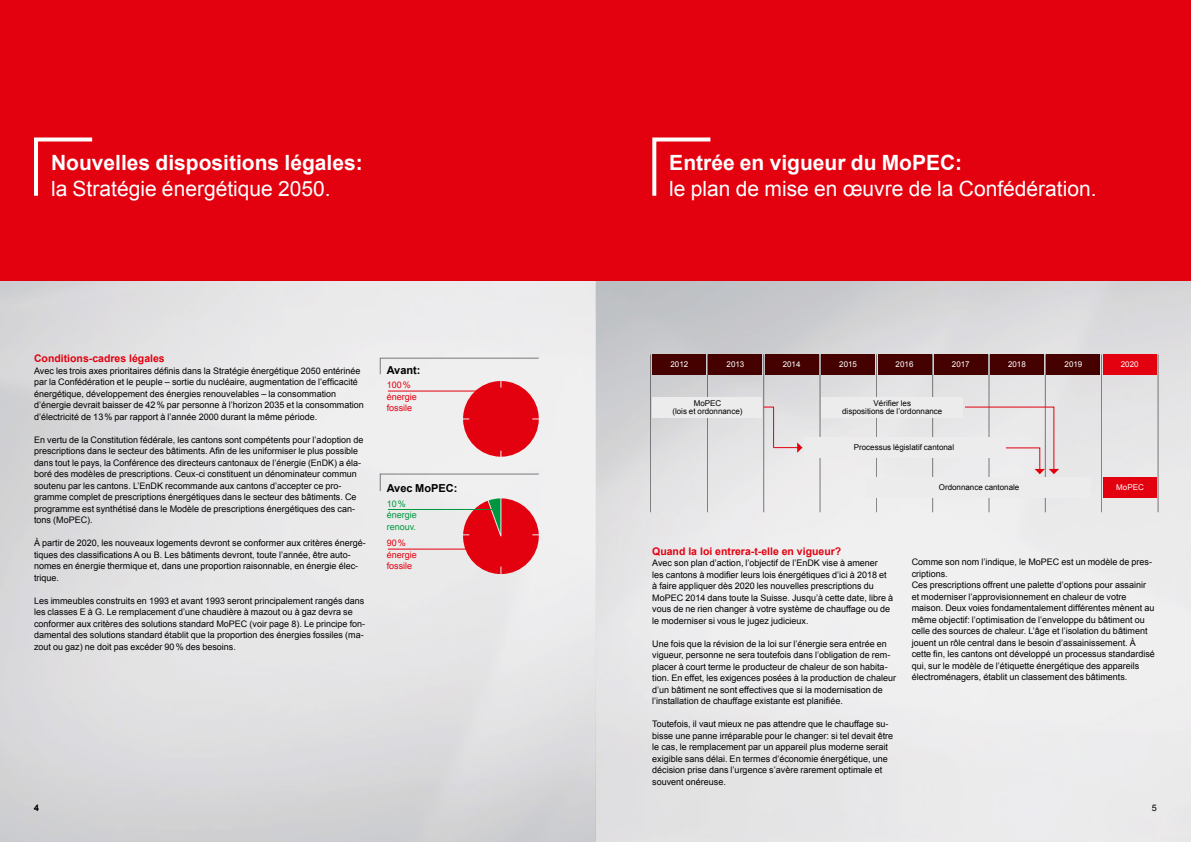
<style>
.page{position:relative;width:1191px;height:842px;background:#fff}
.page>*{position:absolute;margin:0;border:0;box-sizing:border-box;transform-origin:0 0}
.t1{font:21px "Arial";color:#fff}
.t2{font:700 21px "Arial";color:#fff}
.t3{font:700 11px "Arial";color:#000}
.Zwischentitel_10_5pt{font:700 10.5px "Arial";color:#e3000f}
.t4{font:9px/11.5px "Arial";color:#000}
.t5{font:9px "Arial";color:#e3000f}
.t6{font:9px "Arial";color:#00963f}
.t7{font:8px/8px "Arial";color:#000;text-align:center}
.t8{font:8px "Arial";color:#fff}
</style>
<div class="page">
<img style="left:595px;top:281px;width:596px;height:561px">
<div style="left:595px;top:0;width:596px;height:281px;background:#e3000f"></div>
<hr style="left:707px;top:354px;width:1px;height:158px;background:#000">
<hr style="left:650px;top:354px;width:1px;height:158px;background:#000">
<hr style="left:763px;top:354px;width:1px;height:158px;background:#000">
<hr style="left:820px;top:354px;width:1px;height:158px;background:#000">
<hr style="left:876px;top:354px;width:1px;height:158px;background:#000">
<hr style="left:932px;top:354px;width:1px;height:158px;background:#000">
<hr style="left:988px;top:354px;width:1px;height:158px;background:#000">
<hr style="left:1045px;top:354px;width:1px;height:158px;background:#000">
<hr style="left:1101px;top:354px;width:1px;height:158px;background:#000">
<hr style="left:1157px;top:354px;width:1px;height:158px;background:#000">
<div style="left:0;top:0;width:595px;height:281px;background:#e3000f"></div>
<svg style="left:34px;top:137px;width:59px;height:59px"></svg>
<div style="left:652px;top:397px;width:110px;height:21px;background:#ececed"></div>
<div style="left:652px;top:354px;width:54px;height:21px;background:#450100"></div>
<div style="left:709px;top:354px;width:53px;height:21px;background:#450100"></div>
<div style="left:765px;top:354px;width:53px;height:21px;background:#450100"></div>
<div style="left:821px;top:354px;width:53px;height:21px;background:#450100"></div>
<div style="left:878px;top:354px;width:53px;height:21px;background:#450100"></div>
<div style="left:934px;top:354px;width:53px;height:21px;background:#450100"></div>
<div style="left:990px;top:354px;width:53px;height:21px;background:#450100"></div>
<div style="left:1046px;top:354px;width:54px;height:21px;background:#450100"></div>
<div style="left:1103px;top:354px;width:53px;height:21px;background:#e3000f"></div>
<div style="left:804px;top:437px;width:199px;height:21px;background:#ececed"></div>
<div style="left:866px;top:477px;width:225px;height:21px;background:#ececed"></div>
<div style="left:1103px;top:477px;width:53px;height:21px;background:#e3000f"></div>
<div style="left:821px;top:397px;width:142px;height:21px;background:#ececed"></div>
<svg style="left:763px;top:407px;width:39px;height:46px;background:#e1d4d7"></svg>
<svg style="left:964px;top:407px;width:95px;height:67px;background:#e7dfe1"></svg>
<div style="left:380px;top:358px;width:159px;height:17px;background:#efefef"></div>
<svg style="left:380px;top:473px;width:159px;height:19px"></svg>
<svg style="left:463px;top:498px;width:76px;height:76px;background:#dd3d45"></svg>
<hr style="left:388px;top:509px;width:110px;height:1px;background:#00963f">
<hr style="left:388px;top:549px;width:95px;height:1px;background:#e3000f">
<svg style="left:463px;top:381px;width:76px;height:76px"></svg>
<hr style="left:388px;top:391px;width:95px;height:1px;background:#e3000f">
<svg style="left:652px;top:137px;width:59px;height:59px"></svg>
<p class="t2" style="left:51px;top:149px;width:313px">Nouvelles dispositions légales:</p>
<p class="t1" style="left:51px;top:175px;width:281px">la Stratégie énergétique 2050.</p>
<p class="Zwischentitel_10_5pt" style="left:34px;top:351px;width:132px">Conditions-cadres légales</p>
<p class="t4" style="left:34px;top:365px;width:331px">Avec les trois axes prioritaires définis dans la Stratégie énergétique 2050 entérinée par la Confédération et le peuple – sortie du nucléaire, augmentation de l’efficacité énergétique, développement des énergies renouvelables – la consommation d’énergie devrait baisser de 42% par personne à l’horizon 2035 et la consommation d’électricité de 13% par rapport à l’année 2000 durant la même période.</p>
<p class="t4" style="left:34px;top:434px;width:331px">En vertu de la Constitution fédérale, les cantons sont compétents pour l’adoption de prescriptions dans le secteur des bâtiments. Afin de les uniformiser le plus possible dans tout le pays, la Conférence des directeurs cantonaux de l’énergie (EnDK) a éla&shy;boré des modèles de prescriptions. Ceux-ci constituent un dénominateur commun soutenu par les cantons. L’EnDK recommande aux cantons d’accepter ce pro&shy;gramme complet de prescriptions énergétiques dans le secteur des bâtiments. Ce programme est synthétisé dans le Modèle de prescriptions énergétiques des can&shy;tons (MoPEC).</p>
<p class="t4" style="left:34px;top:537px;width:333px">À partir de 2020, les nouveaux logements devront se conformer aux critères énergé&shy;tiques des classifications A ou B. Les bâtiments devront, toute l’année, être auto&shy;nomes en énergie thermique et, dans une proportion raisonnable, en énergie élec&shy;trique.</p>
<p class="t4" style="left:34px;top:595px;width:333px">Les immeubles construits en 1993 et avant 1993 seront principalement rangés dans les classes E à G. Le remplacement d’une chaudière à mazout ou à gaz devra se conformer aux critères des solutions standard MoPEC (voir page 8). Le principe fon&shy;damental des solutions standard établit que la proportion des énergies fossiles (ma&shy;zout ou gaz) ne doit pas excéder 90% des besoins.</p>
<p class="t3" style="left:387px;top:363px;width:35px">Avant:</p>
<p class="t5" style="left:387px;top:379px;width:26px">100%</p>
<p class="t5" style="left:387px;top:391px;width:32px">énergie</p>
<p class="t5" style="left:387px;top:402px;width:27px">fossile</p>
<p class="t3" style="left:387px;top:481px;width:72px">Avec MoPEC:</p>
<p class="t6" style="left:387px;top:498px;width:21px">10%</p>
<p class="t6" style="left:387px;top:509px;width:32px">énergie</p>
<p class="t6" style="left:387px;top:521px;width:31px">renouv.</p>
<p class="t5" style="left:387px;top:537px;width:21px">90%</p>
<p class="t5" style="left:387px;top:549px;width:32px">énergie</p>
<p class="t5" style="left:387px;top:560px;width:27px">fossile</p>
<p class="t2" style="left:669px;top:149px;width:294px">Entrée en vigueur du MoPEC:</p>
<p class="t1" style="left:669px;top:175px;width:429px">le plan de mise en œuvre de la Confédération.</p>
<p class="t8" style="left:670px;top:359px;width:19px">2012</p>
<p class="t8" style="left:726px;top:359px;width:19px">2013</p>
<p class="t8" style="left:782px;top:359px;width:19px">2014</p>
<p class="t8" style="left:839px;top:359px;width:19px">2015</p>
<p class="t8" style="left:895px;top:359px;width:19px">2016</p>
<p class="t8" style="left:952px;top:359px;width:19px">2017</p>
<p class="t8" style="left:1008px;top:359px;width:19px">2018</p>
<p class="t8" style="left:1064px;top:359px;width:19px">2019</p>
<p class="t8" style="left:1120px;top:359px;width:19px">2020</p>
<p class="t7" style="left:842px;top:400px;width:102px">Vérifier les<br>dispositions de l’ordonnance</p>
<p class="t7" style="left:854px;top:443px;width:102px">Processus législatif cantonal</p>
<p class="t7" style="left:938px;top:483px;width:82px">Ordonnance cantonale</p>
<p class="t8" style="left:1116px;top:482px;width:29px">MoPEC</p>
<p class="t7" style="left:672px;top:400px;width:72px">MoPEC<br>(lois et ordonnance)</p>
<p class="Zwischentitel_10_5pt" style="left:652px;top:544px;width:191px">Quand la loi entrera-t-elle en vigueur?</p>
<p class="t4" style="left:652px;top:557px;width:242px">Avec son plan d’action, l’objectif de l’EnDK vise à amener<br>les cantons à modifier leurs lois énergétiques d’ici à 2018 et à faire appliquer dès 2020 les nouvelles prescriptions du MoPEC 2014 dans toute la Suisse. Jusqu’à cette date, libre à vous de ne rien changer à votre système de chauffage ou de le moderniser si vous le jugez judicieux.</p>
<p class="t4" style="left:652px;top:638px;width:245px">Une fois que la révision de la loi sur l’énergie sera entrée en vigueur, personne ne sera toutefois dans l’obligation de rem&shy;placer à court terme le producteur de chaleur de son habita&shy;tion. En effet, les exigences posées à la production de chaleur d’un bâtiment ne sont effectives que si la modernisation de l’installation de chauffage existante est planifiée.</p>
<p class="t4" style="left:652px;top:718px;width:242px">Toutefois, il vaut mieux ne pas attendre que le chauffage su&shy;bisse une panne irréparable pour le changer: si tel devait être le cas, le remplacement par un appareil plus moderne serait exigible sans délai. En termes d’économie énergétique, une décision prise dans l’urgence s’avère rarement optimale et souvent onéreuse.</p>
<p class="t4" style="left:911px;top:556px;width:245px">Comme son nom l’indique, le MoPEC est un modèle de pres&shy;criptions.<br>Ces prescriptions offrent une palette d’options pour assainir et moderniser l’approvisionnement en chaleur de votre maison. Deux voies fondamentalement différentes mènent au même objectif: l’optimisation de l’enveloppe du bâtiment ou celle des sources de chaleur. L’âge et l’isolation du bâtiment jouent un rôle central dans le besoin d’assainissement. À cette fin, les cantons ont développé un processus standardisé qui, sur le modèle de l’étiquette énergétique des appareils électroménagers, établit un classement des bâtiments.</p>
<p class="t4" style="left:34px;top:802px;width:7px">4</p>
<p class="t4" style="left:1152px;top:802px;width:7px">5</p>
</div>
